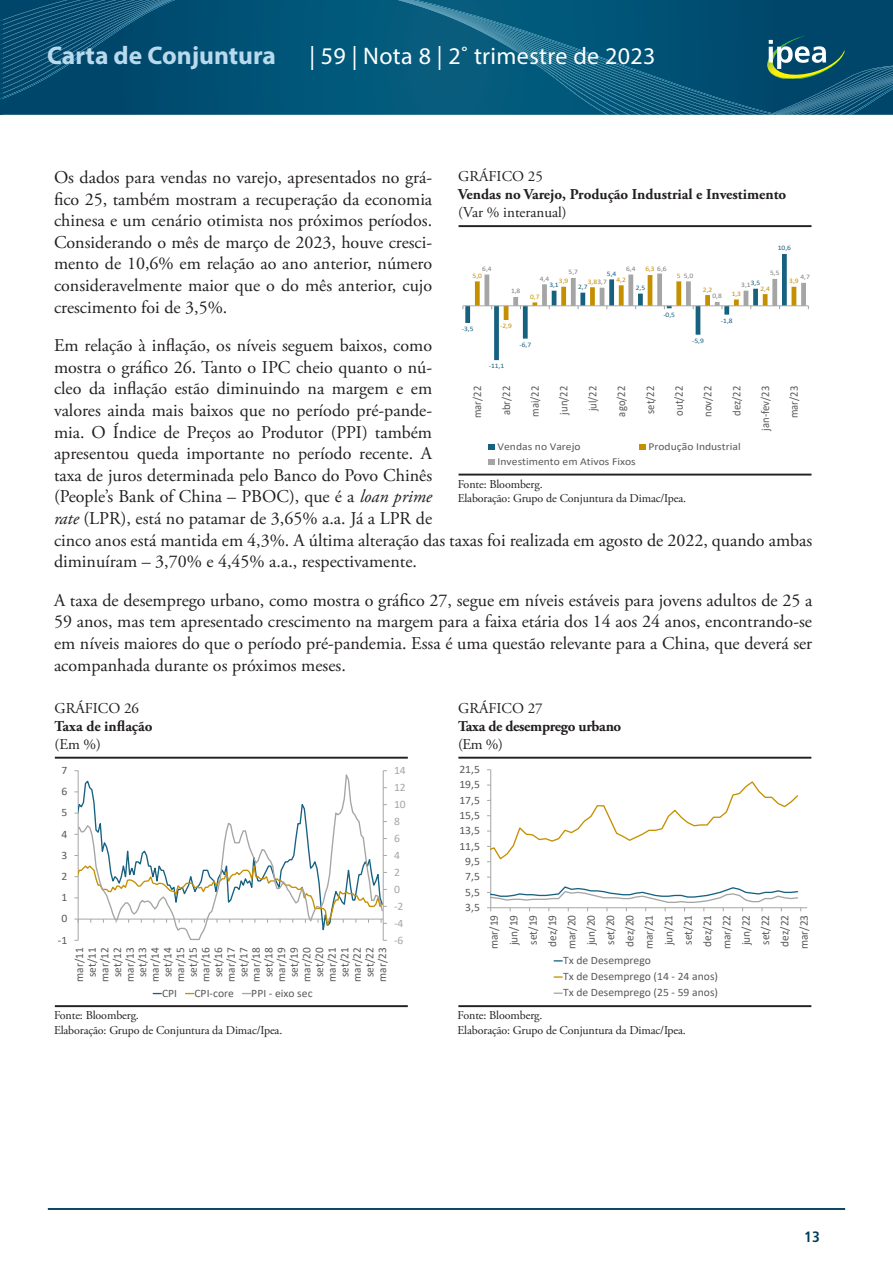
<style>
.page{position:relative;width:893px;height:1263px;background:#fff}
.page>*{position:absolute;margin:0;border:0;box-sizing:border-box;transform-origin:0 0}
.t1{font:700 25.5px "Myriad Pro";color:#b9d9ed}
.t2{font:24px "Myriad Pro";letter-spacing:.015em;color:#fff}
.corpo_de_texto{font:18px/21.6px "Adobe Garamond Pro";color:#231f20;text-align:justify}
.t3{font:700 15px "Adobe Garamond Pro";color:#231f20}
.t4{font:15px "Adobe Garamond Pro";color:#231f20}
.t5{font:700 15px "Adobe Garamond Pro";letter-spacing:-.02em;color:#231f20}
.t6{font:700 condensed 15px "Frutiger LT Pro";color:#013d59}
.t7{font:12px "Adobe Garamond Pro";letter-spacing:-.01em;color:#231f20}
.t8{font:11.55px/12.6px "Calibri";color:#595959;text-align:center}
.t9{font:11.55px "Calibri";color:#595959;scale:.92 1}
.t10{font:11.4px/16.2px "Calibri";color:#595959}
.t11{font:11.4px "Calibri";color:#a6a6a6}
.t12{font:10.65px "Calibri";color:#595959;scale:1.09 1}
.t13{font:6.9px "Calibri";color:#176180;scale:1.09 1}
.t14{font:6.9px "Calibri";color:#c59000;scale:1.09 1}
.t15{font:6.9px "Calibri";color:#7f7f7f;scale:1.09 1}
.s1{font-style:italic}
.s2{color:#7f7f7f}
.s3{color:#c59000}
</style>
<div class="page">
<hr style="left:48px;top:1208px;width:797px;height:2px;background:#013d59">
<div style="left:175px;top:0;width:223px;height:115px;background:#005578"></div>
<svg style="left:0;top:0;width:175px;height:115px;background:#084e72"></svg>
<svg style="left:398px;top:0;width:495px;height:115px;background:#0d5a7a"></svg>
<hr style="left:55px;top:1005px;width:353px;height:2px;background:#231f20">
<hr style="left:55px;top:757px;width:353px;height:2px;background:#231f20">
<hr style="left:383px;top:771px;width:1px;height:169px;background:#a6a6a6">
<svg style="left:78px;top:771px;width:289px;height:84px"></svg>
<svg style="left:74px;top:855px;width:313px;height:86px"></svg>
<hr style="left:458px;top:1005px;width:353px;height:2px;background:#231f20">
<hr style="left:458px;top:757px;width:353px;height:2px;background:#231f20">
<hr style="left:490px;top:770px;width:1px;height:138px;background:#a6a6a6">
<hr style="left:491px;top:907px;width:316px;height:1px;background:#a6a6a6">
<svg style="left:487px;top:780px;width:312px;height:82px"></svg>
<svg style="left:487px;top:885px;width:314px;height:26px"></svg>
<svg style="left:554px;top:976px;width:8px;height:2px"></svg>
<svg style="left:554px;top:992px;width:8px;height:2px"></svg>
<hr style="left:459px;top:474px;width:352px;height:1px;background:#231f20">
<hr style="left:459px;top:225px;width:352px;height:2px;background:#231f20">
<svg style="left:463px;top:254px;width:346px;height:106px"></svg>
<div style="left:488px;top:444px;width:7px;height:6px;background:#176180"></div>
<svg style="left:639px;top:444px;width:6px;height:6px"></svg>
<div style="left:488px;top:459px;width:7px;height:6px;background:#a5a5a5"></div>
<h1 class="t1" style="left:47px;top:39px;width:230px">Carta de Conjuntura</h1>
<h2 class="t2" style="left:309px;top:41px;width:347px">| 59 | Nota 8 | 2˚ trimestre de 2023</h2>
<p class="t4" style="left:458px;top:167px;width:86px">GRÁFICO 25</p>
<p class="t3" style="left:458px;top:185px;width:329px">Vendas no Varejo, Produção Industrial e Investimento</p>
<p class="t4" style="left:458px;top:203px;width:110px">(Var % interanual)</p>
<p class="corpo_de_texto" style="left:54px;top:167px;width:380px">Os dados para vendas no varejo, apresentados no grá&shy;fico 25, também mostram a recuperação da economia chinesa e um cenário otimista nos próximos períodos.<br>Considerando o mês de março de 2023, houve cresci&shy;mento de 10,6% em relação ao ano anterior, número consideravelmente maior que o do mês anterior, cujo crescimento foi de 3,5%.</p>
<p class="corpo_de_texto" style="left:54px;top:335px;width:760px;text-align:left">Em relação à inflação, os níveis seguem baixos, como<br>mostra o gráfico 26. Tanto o IPC cheio quanto o nú-<br>cleo da inflação estão diminuindo na margem e em<br>valores ainda mais baixos que no período pré-pande-<br>mia. O Índice de Preços ao Produtor (PPI) também<br>apresentou queda importante no período recente. A<br>taxa de juros determinada pelo Banco do Povo Chinês<br>(People’s Bank of China – PBOC), que é a <span class="s1">loan prime<br>rate</span> (LPR), está no patamar de 3,65% a.a. Já a LPR de<br>cinco anos está mantida em 4,3%. A última alteração das taxas foi realizada em agosto de 2022, quando ambas diminuíram – 3,70% e 4,45% a.a., respectivamente.</p>
<p class="corpo_de_texto" style="left:54px;top:590px;width:760px">A taxa de desemprego urbano, como mostra o gráfico 27, segue em níveis estáveis para jovens adultos de 25 a 59 anos, mas tem apresentado crescimento na margem para a faixa etária dos 14 aos 24 anos, encontrando-se em níveis maiores do que o período pré-pandemia. Essa é uma questão relevante para a China, que deverá ser acompanhada durante os próximos meses.</p>
<p class="t4" style="left:55px;top:699px;width:86px">GRÁFICO 26</p>
<p class="t3" style="left:55px;top:717px;width:100px">Taxa de inflação</p>
<p class="t4" style="left:55px;top:735px;width:48px">(Em %)</p>
<p class="t13" style="left:778px;top:243px;width:14px">10,6</p>
<p class="t14" style="left:645px;top:264px;width:21px">6,3 <span class="s2">6,6</span></p>
<p class="t15" style="left:482px;top:264px;width:10px">6,4</p>
<p class="t15" style="left:626px;top:264px;width:10px">6,4</p>
<p class="t15" style="left:569px;top:267px;width:10px">5,7</p>
<p class="t15" style="left:770px;top:268px;width:10px">5,5</p>
<p class="t13" style="left:607px;top:269px;width:10px">5,4</p>
<p class="t15" style="left:677px;top:271px;width:16px"><span class="s3">5</span> 5,0</p>
<p class="t14" style="left:473px;top:271px;width:10px">5,0</p>
<p class="t15" style="left:800px;top:272px;width:10px">4,7</p>
<p class="t15" style="left:540px;top:274px;width:10px">4,4</p>
<p class="t14" style="left:559px;top:276px;width:10px">3,9</p>
<p class="t14" style="left:588px;top:277px;width:19px">3,8<span class="s2">3,7</span></p>
<p class="t14" style="left:616px;top:275px;width:10px">4,2</p>
<p class="t14" style="left:789px;top:276px;width:10px">3,9</p>
<p class="t13" style="left:751px;top:278px;width:10px">3,5</p>
<p class="t13" style="left:549px;top:280px;width:10px">3,1</p>
<p class="t13" style="left:578px;top:282px;width:10px">2,7</p>
<p class="t15" style="left:741px;top:280px;width:10px">3,1</p>
<p class="t13" style="left:636px;top:283px;width:10px">2,5</p>
<p class="t14" style="left:760px;top:283px;width:10px">2,4</p>
<p class="t14" style="left:703px;top:284px;width:10px">2,2</p>
<p class="t15" style="left:511px;top:286px;width:10px">1,8</p>
<p class="t14" style="left:732px;top:289px;width:10px">1,3</p>
<p class="t15" style="left:712px;top:291px;width:10px">0,8</p>
<p class="t14" style="left:530px;top:292px;width:10px">0,7</p>
<p class="t13" style="left:663px;top:309px;width:12px">-0,5</p>
<p class="t13" style="left:721px;top:316px;width:12px">-1,8</p>
<p class="t14" style="left:500px;top:321px;width:12px">-2,9</p>
<p class="t13" style="left:462px;top:324px;width:12px">-3,5</p>
<p class="t13" style="left:692px;top:336px;width:12px">-5,9</p>
<p class="t13" style="left:519px;top:340px;width:12px">-6,7</p>
<p class="t13" style="left:489px;top:361px;width:16px">-11,1</p>
<p class="t9" style="left:469px;top:418px;width:36px;rotate:-90deg">mar/22</p>
<p class="t9" style="left:498px;top:415px;width:33px;rotate:-90deg">abr/22</p>
<p class="t9" style="left:527px;top:417px;width:35px;rotate:-90deg">mai/22</p>
<p class="t9" style="left:556px;top:415px;width:33px;rotate:-90deg">jun/22</p>
<p class="t9" style="left:585px;top:411px;width:29px;rotate:-90deg">jul/22</p>
<p class="t9" style="left:613px;top:417px;width:35px;rotate:-90deg">ago/22</p>
<p class="t9" style="left:642px;top:414px;width:32px;rotate:-90deg">set/22</p>
<p class="t9" style="left:671px;top:416px;width:34px;rotate:-90deg">out/22</p>
<p class="t9" style="left:700px;top:417px;width:35px;rotate:-90deg">nov/22</p>
<p class="t9" style="left:728px;top:416px;width:34px;rotate:-90deg">dez/22</p>
<p class="t9" style="left:757px;top:431px;width:50px;rotate:-90deg">jan-fev/23</p>
<p class="t9" style="left:786px;top:418px;width:36px;rotate:-90deg">mar/23</p>
<p class="t12" style="left:498px;top:439px;width:78px">Vendas no Varejo</p>
<p class="t12" style="left:648px;top:439px;width:86px">Produção Industrial</p>
<p class="t12" style="left:498px;top:454px;width:128px">Investimento em Ativos Fixos</p>
<p class="t7" style="left:458px;top:476px;width:86px">Fonte: Bloomberg.</p>
<p class="t7" style="left:458px;top:491px;width:230px">Elaboração: Grupo de Conjuntura da Dimac/Ipea.</p>
<p class="t4" style="left:458px;top:699px;width:86px">GRÁFICO 27</p>
<p class="t5" style="left:458px;top:717px;width:165px">Taxa de desemprego urbano</p>
<p class="t4" style="left:458px;top:735px;width:46px">(Em %)</p>
<p class="t10" style="left:61px;top:762px;width:7px">7</p>
<p class="t11" style="left:394px;top:762px;width:13px">14</p>
<p class="t10" style="left:61px;top:783px;width:7px">6</p>
<p class="t11" style="left:394px;top:779px;width:13px">12</p>
<p class="t10" style="left:61px;top:804px;width:7px">5</p>
<p class="t11" style="left:394px;top:796px;width:13px">10</p>
<p class="t11" style="left:394px;top:813px;width:7px">8</p>
<p class="t10" style="left:61px;top:825px;width:7px">4</p>
<p class="t11" style="left:394px;top:830px;width:7px">6</p>
<p class="t10" style="left:61px;top:847px;width:7px">3</p>
<p class="t11" style="left:394px;top:847px;width:7px">4</p>
<p class="t10" style="left:61px;top:868px;width:7px">2</p>
<p class="t11" style="left:394px;top:864px;width:7px">2</p>
<p class="t10" style="left:61px;top:889px;width:7px">1</p>
<p class="t11" style="left:394px;top:881px;width:7px">0</p>
<p class="t11" style="left:394px;top:898px;width:11px">-2</p>
<p class="t10" style="left:61px;top:910px;width:7px">0</p>
<p class="t11" style="left:394px;top:915px;width:11px">-4</p>
<p class="t10" style="left:58px;top:931px;width:11px">-1</p>
<p class="t11" style="left:394px;top:932px;width:11px">-6</p>
<p class="t8" style="left:73px;top:982px;width:36px;rotate:-90deg">mar/11 set/11 mar/12 set/12 mar/13 set/13 mar/14 set/14 mar/15 set/15 mar/16 set/16 mar/17 set/17 mar/18 set/18 mar/19 set/19 mar/20 set/20 mar/21 set/21 mar/22 set/22 mar/23</p>
<p class="t10" style="left:162px;top:985px;width:17px">CPI</p>
<p class="t10" style="left:194px;top:985px;width:41px">CPI-core</p>
<p class="t10" style="left:251px;top:985px;width:63px">PPI - eixo sec</p>
<p class="t7" style="left:54px;top:1008px;width:86px">Fonte: Bloomberg.</p>
<p class="t7" style="left:54px;top:1022px;width:230px">Elaboração: Grupo de Conjuntura da Dimac/Ipea.</p>
<p class="t10" style="left:459px;top:761px;width:22px">21,5</p>
<p class="t10" style="left:459px;top:776px;width:22px">19,5</p>
<p class="t10" style="left:459px;top:791px;width:22px">17,5</p>
<p class="t10" style="left:459px;top:807px;width:22px">15,5</p>
<p class="t10" style="left:459px;top:822px;width:22px">13,5</p>
<p class="t10" style="left:459px;top:837px;width:22px">11,5</p>
<p class="t10" style="left:465px;top:853px;width:16px">9,5</p>
<p class="t10" style="left:465px;top:868px;width:16px">7,5</p>
<p class="t10" style="left:465px;top:883px;width:16px">5,5</p>
<p class="t10" style="left:465px;top:899px;width:16px">3,5</p>
<p class="t8" style="left:484px;top:949px;width:36px;line-height:19.4px;rotate:-90deg">mar/19 jun/19 set/19 dez/19 mar/20 jun/20 set/20 dez/20 mar/21 jun/21 set/21 dez/21 mar/22 jun/22 set/22 dez/22 mar/23</p>
<p class="t10" style="left:563px;top:952px;width:157px">Tx de Desemprego<br>Tx de Desemprego (14 - 24 anos)<br>Tx de Desemprego (25 - 59 anos)</p>
<p class="t7" style="left:458px;top:1008px;width:86px">Fonte: Bloomberg.</p>
<p class="t7" style="left:458px;top:1022px;width:230px">Elaboração: Grupo de Conjuntura da Dimac/Ipea.</p>
<p class="t6" style="left:804px;top:1228px;width:17px">13</p>
</div>
